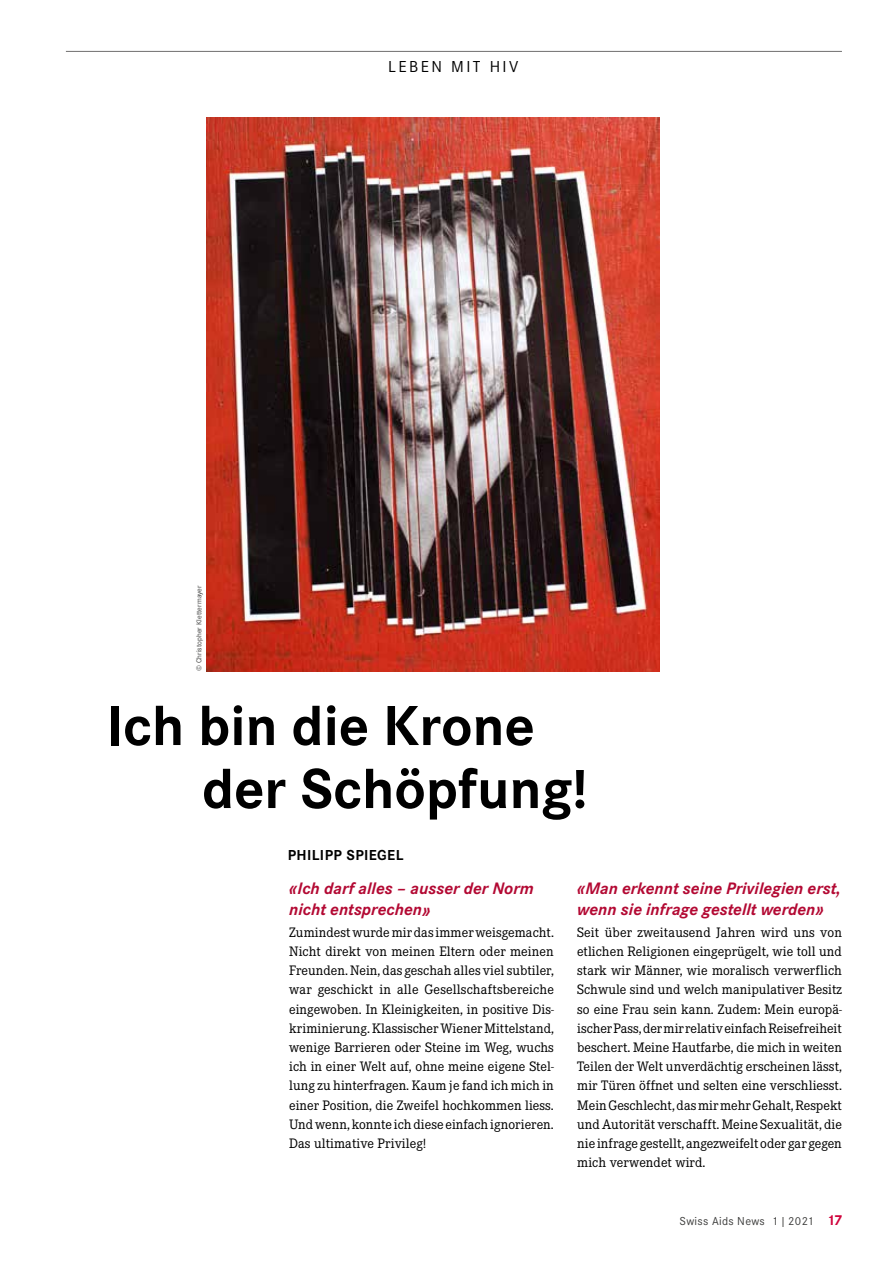
<style>
.page{position:relative;width:893px;height:1263px;background:#fff}
.page>*{position:absolute;margin:0;border:0;box-sizing:border-box;transform-origin:0 0}
.t1{font:700 58.5px/63px "Corporate STOT";color:#000}
.t2{font:italic 700 17.25px/20.9px "Corporate STOT";color:#b30933}
.t3{font:16.5px "Corporate STOT";letter-spacing:.15em;color:#000}
.t4{font:700 15px "Corporate STOT";letter-spacing:.025em;color:#000}
.t5{font:14.25px/19.2px "Corporate ETOT";color:#000;text-align:justify}
.t6{font:12px "Corporate STOT";letter-spacing:.025em;color:#3c3c3b}
.t7{font:7.5px "Corporate STOT";letter-spacing:.01em;color:#3c3c3b}
.s1{font-weight:700;font-size:15px;color:#d0043c}
</style>
<div class="page">
<img style="left:206px;top:117px;width:453px;height:554px">
<hr style="left:66px;top:51px;width:776px;height:1px;background:#706f6f">
<p class="t3" style="left:388px;top:57px;width:132px">LEBEN MIT HIV</p>
<p class="t7" style="left:195px;top:671px;width:87px;rotate:-90deg">© Christopher Klettermayer</p>
<h1 class="t1" style="left:202px;top:696px;width:387px;text-indent:-96px">Ich bin die Krone der Schöpfung!</h1>
<p class="t4" style="left:288px;top:846px;width:117px">PHILIPP SPIEGEL</p>
<p class="t2" style="left:289px;top:878px;width:246px">«Ich darf alles – ausser der Norm nicht entsprechen»</p>
<p class="t5" style="left:289px;top:923px;width:266px">Zumindest wurde mir das immer weisgemacht.<br>Nicht direkt von meinen Eltern oder meinen Freunden. Nein, das geschah alles viel subtiler, war geschickt in alle Gesellschaftsbereiche eingewoben. In Kleinigkeiten, in positive Dis&shy;kriminierung. Klassischer Wiener Mittelstand, wenige Barrieren oder Steine im Weg, wuchs ich in einer Welt auf, ohne meine eigene Stel&shy;lung zu hinterfragen. Kaum je fand ich mich in einer Position, die Zweifel hochkommen liess.<br>Und wenn, konnte ich diese einfach ignorieren.<br>Das ultimative Privileg!</p>
<p class="t2" style="left:577px;top:878px;width:265px">«Man erkennt seine Privilegien erst, wenn sie infrage gestellt werden»</p>
<p class="t5" style="left:577px;top:923px;width:266px">Seit über zweitausend Jahren wird uns von etlichen Religionen eingeprügelt, wie toll und stark wir Männer, wie moralisch verwerflich Schwule sind und welch manipulativer Besitz so eine Frau sein kann. Zudem: Mein europä&shy;ischer Pass, der mir relativ einfach Reisefreiheit beschert. Meine Hautfarbe, die mich in weiten Teilen der Welt unverdächtig erscheinen lässt, mir Türen öffnet und selten eine verschliesst.<br>Mein Geschlecht, das mir mehr Gehalt, Respekt und Autorität verschafft. Meine Sexualität, die nie infrage gestellt, angezweifelt oder gar gegen mich verwendet wird.</p>
<p class="t6" style="left:680px;top:1214px;width:164px">Swiss Aids News 1 | 2021 <span class="s1">17</span></p>
</div>
